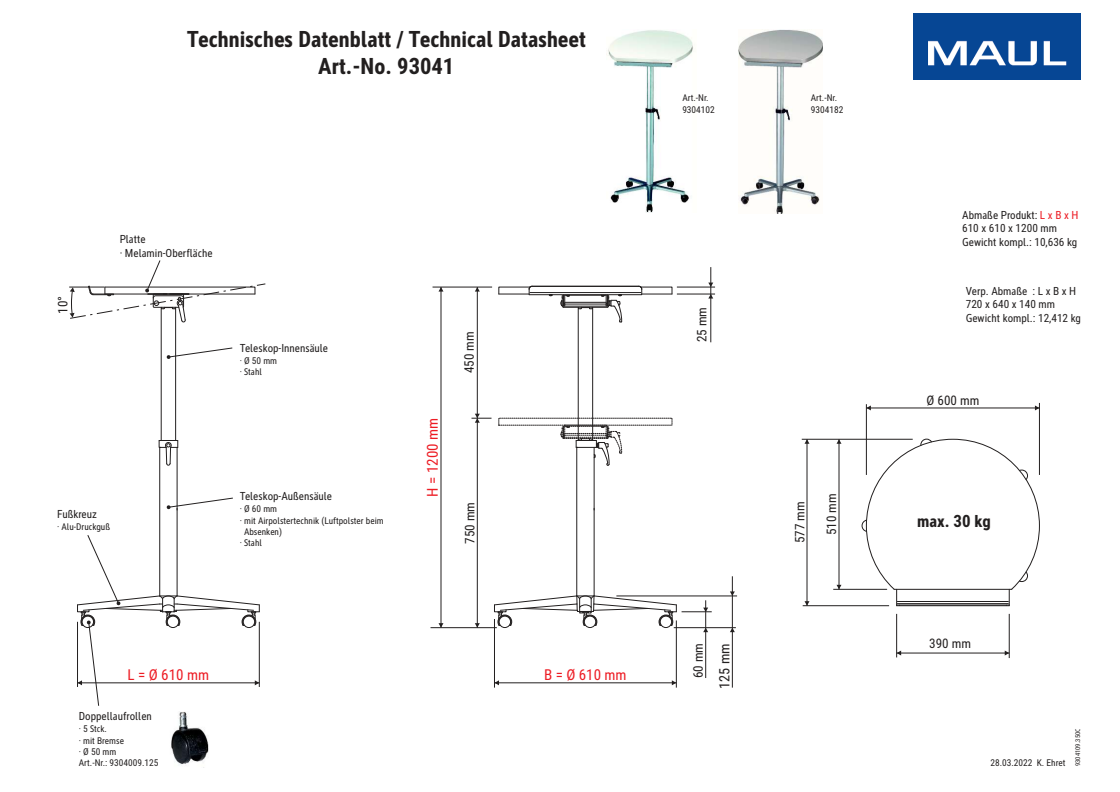
<style>
.page{position:relative;width:1120px;height:792px;background:#fff}
.page>*{position:absolute;margin:0;border:0;box-sizing:border-box;transform-origin:0 0}
.t1{font:700 condensed 22.6px/27.1px "MAUL";color:#221f1f;text-align:center}
.t2{font:700 condensed 16.9px "MAUL";color:#221f1f}
.t3{font:condensed 15.1px "MAUL";color:#ed1c24}
.t4{font:condensed 14.3px "MAUL";color:#221f1f}
.t5{font:condensed 13.2px "MAUL";color:#221f1f}
.t6{font:condensed 11.3px/13.5px "MAUL";color:#221f1f}
.t7{font:condensed 9.4px/11.3px "MAUL";color:#221f1f}
.t8{font:condensed 6.6px "MAUL";color:#221f1f}
.s1{color:#ed1c24}
</style>
<div class="page">
<hr style="left:592px;top:308px;width:1px;height:132px;background:#221f1f">
<hr style="left:594px;top:447px;width:1px;height:149px;background:#221f1f">
<hr style="left:576px;top:447px;width:1px;height:149px;background:#221f1f">
<hr style="left:578px;top:308px;width:1px;height:132px;background:#221f1f">
<svg style="left:493px;top:595px;width:184px;height:33px"></svg>
<hr style="left:175px;top:308px;width:1px;height:132px;background:#221f1f">
<hr style="left:161px;top:308px;width:1px;height:132px;background:#221f1f">
<hr style="left:177px;top:447px;width:1px;height:149px;background:#221f1f">
<hr style="left:159px;top:447px;width:1px;height:149px;background:#221f1f">
<svg style="left:158px;top:440px;width:21px;height:26px"></svg>
<svg style="left:167px;top:498px;width:66px;height:12px"></svg>
<hr style="left:674px;top:628px;width:62px;height:1px;background:#221f1f">
<hr style="left:431px;top:628px;width:66px;height:1px;background:#221f1f">
<hr style="left:676px;top:620px;width:1px;height:68px;background:#221f1f">
<hr style="left:494px;top:619px;width:1px;height:69px;background:#221f1f">
<hr style="left:682px;top:612px;width:30px;height:1px;background:#221f1f">
<hr style="left:616px;top:596px;width:121px;height:1px;background:#221f1f">
<hr style="left:803px;top:606px;width:86px;height:1px;background:#221f1f">
<hr style="left:807px;top:439px;width:1px;height:167px;background:#221f1f">
<svg style="left:805px;top:440px;width:4px;height:4px"></svg>
<svg style="left:805px;top:601px;width:4px;height:5px"></svg>
<hr style="left:802px;top:439px;width:111px;height:1px;background:#221f1f">
<hr style="left:732px;top:596px;width:1px;height:32px;background:#221f1f">
<hr style="left:494px;top:683px;width:182px;height:1px;background:#221f1f">
<svg style="left:495px;top:680px;width:4px;height:5px"></svg>
<svg style="left:672px;top:680px;width:4px;height:5px"></svg>
<hr style="left:477px;top:287px;width:1px;height:131px;background:#221f1f">
<svg style="left:475px;top:288px;width:5px;height:4px"></svg>
<hr style="left:477px;top:418px;width:1px;height:210px;background:#221f1f">
<svg style="left:475px;top:623px;width:5px;height:5px"></svg>
<svg style="left:472px;top:414px;width:20px;height:9px"></svg>
<hr style="left:441px;top:287px;width:1px;height:341px;background:#221f1f">
<svg style="left:439px;top:623px;width:4px;height:5px"></svg>
<svg style="left:439px;top:288px;width:4px;height:4px"></svg>
<hr style="left:433px;top:287px;width:59px;height:1px;background:#221f1f">
<hr style="left:69px;top:287px;width:35px;height:1px;background:#221f1f">
<svg style="left:833px;top:438px;width:207px;height:168px"></svg>
<hr style="left:706px;top:628px;width:1px;height:50px;background:#221f1f">
<svg style="left:703px;top:600px;width:5px;height:32px"></svg>
<svg style="left:70px;top:260px;width:196px;height:63px"></svg>
<svg style="left:498px;top:285px;width:175px;height:38px"></svg>
<svg style="left:561px;top:425px;width:61px;height:41px"></svg>
<hr style="left:866px;top:404px;width:1px;height:71px;background:#221f1f">
<hr style="left:1039px;top:403px;width:1px;height:72px;background:#221f1f">
<hr style="left:866px;top:408px;width:173px;height:1px;background:#221f1f">
<svg style="left:866px;top:405px;width:5px;height:5px"></svg>
<svg style="left:1035px;top:405px;width:4px;height:5px"></svg>
<svg style="left:167px;top:348px;width:66px;height:11px"></svg>
<img style="left:171px;top:712px;width:38px;height:53px">
<svg style="left:77px;top:535px;width:183px;height:171px"></svg>
<hr style="left:732px;top:628px;width:1px;height:60px;background:#221f1f">
<svg style="left:730px;top:628px;width:5px;height:4px"></svg>
<svg style="left:730px;top:576px;width:5px;height:20px"></svg>
<hr style="left:677px;top:287px;width:38px;height:1px;background:#221f1f">
<hr style="left:677px;top:294px;width:38px;height:1px;background:#221f1f">
<hr style="left:711px;top:294px;width:1px;height:48px;background:#221f1f">
<svg style="left:708px;top:267px;width:5px;height:32px"></svg>
<hr style="left:896px;top:614px;width:1px;height:43px;background:#221f1f">
<hr style="left:1009px;top:614px;width:1px;height:44px;background:#221f1f">
<hr style="left:897px;top:653px;width:112px;height:1px;background:#221f1f">
<svg style="left:897px;top:651px;width:4px;height:5px"></svg>
<svg style="left:1005px;top:651px;width:4px;height:5px"></svg>
<img style="left:739px;top:30px;width:84px;height:184px">
<img style="left:914px;top:14px;width:166px;height:66px">
<img style="left:608px;top:30px;width:85px;height:182px">
<h1 class="t1" style="left:187px;top:24px;width:400px">Technisches Datenblatt / Technical Datasheet<br>Art.-No. 93041</h1>
<p class="t7" style="left:682px;top:92px;width:34px">Art.-Nr.<br>9304102</p>
<p class="t7" style="left:811px;top:92px;width:34px">Art.-Nr.<br>9304182</p>
<p class="t6" style="left:962px;top:208px;width:118px">Abmaße Produkt: <span class="s1">L x B x H<br></span>610 x 610 x 1200 mm</p>
<p class="t6" style="left:120px;top:232px;width:27px">Platte</p>
<p class="t6" style="left:962px;top:235px;width:117px">Gewicht kompl.: 10,636 kg</p>
<p class="t6" style="left:120px;top:245px;width:94px">· Melamin-Oberfläche</p>
<p class="t5" style="left:53px;top:314px;width:19px;rotate:-90deg">10°</p>
<p class="t6" style="left:57px;top:507px;width:41px">Fußkreuz</p>
<p class="t7" style="left:57px;top:521px;width:55px">· Alu-Druckguß</p>
<p class="t6" style="left:240px;top:341px;width:90px">Teleskop-Innensäule</p>
<p class="t7" style="left:240px;top:354px;width:39px">· Ø 50 mm · Stahl</p>
<p class="t6" style="left:240px;top:489px;width:94px">Teleskop-Außensäule</p>
<p class="t7" style="left:240px;top:503px;width:39px">· Ø 60 mm</p>
<p class="t7" style="left:240px;top:514px;width:146px">· mit Airpolstertechnik (Luftpolster beim</p>
<p class="t7" style="left:244px;top:525px;width:40px">Absenken)</p>
<p class="t7" style="left:240px;top:537px;width:24px">· Stahl</p>
<h3 class="t3" style="left:422px;top:497px;width:80px;rotate:-90deg">H = 1200 mm</h3>
<p class="t5" style="left:460px;top:373px;width:43px;rotate:-90deg">450 mm</p>
<p class="t5" style="left:460px;top:544px;width:43px;rotate:-90deg">750 mm</p>
<p class="t5" style="left:692px;top:342px;width:37px;rotate:-90deg">25 mm</p>
<p class="t5" style="left:791px;top:543px;width:43px;rotate:-90deg">577 mm</p>
<p class="t5" style="left:822px;top:535px;width:43px;rotate:-90deg">510 mm</p>
<p class="t6" style="left:966px;top:284px;width:117px">Verp. Abmaße : L x B x H<br>720 x 640 x 140 mm<br>Gewicht kompl.: 12,412 kg</p>
<p class="t5" style="left:927px;top:391px;width:54px">Ø 600 mm</p>
<h2 class="t2" style="left:917px;top:509px;width:75px">max. 30 kg</h2>
<h3 class="t3" style="left:128px;top:664px;width:83px">L = Ø 610 mm</h3>
<h3 class="t3" style="left:544px;top:664px;width:84px">B = Ø 610 mm</h3>
<p class="t5" style="left:689px;top:678px;width:37px;rotate:-90deg">60 mm</p>
<p class="t4" style="left:714px;top:689px;width:47px;rotate:-90deg">125 mm</p>
<p class="t5" style="left:929px;top:634px;width:43px">390 mm</p>
<p class="t6" style="left:79px;top:709px;width:75px">Doppellaufrollen</p>
<p class="t7" style="left:79px;top:723px;width:81px">· 5 Stck.<br>· mit Bremse<br>· Ø 50 mm<br>Art.-Nr.: 9304009.125</p>
<p class="t7" style="left:990px;top:757px;width:76px">28.03.2022 K. Ehret</p>
<p class="t8" style="left:1073px;top:766px;width:39px;rotate:-90deg">9304109.350C</p>
</div>
